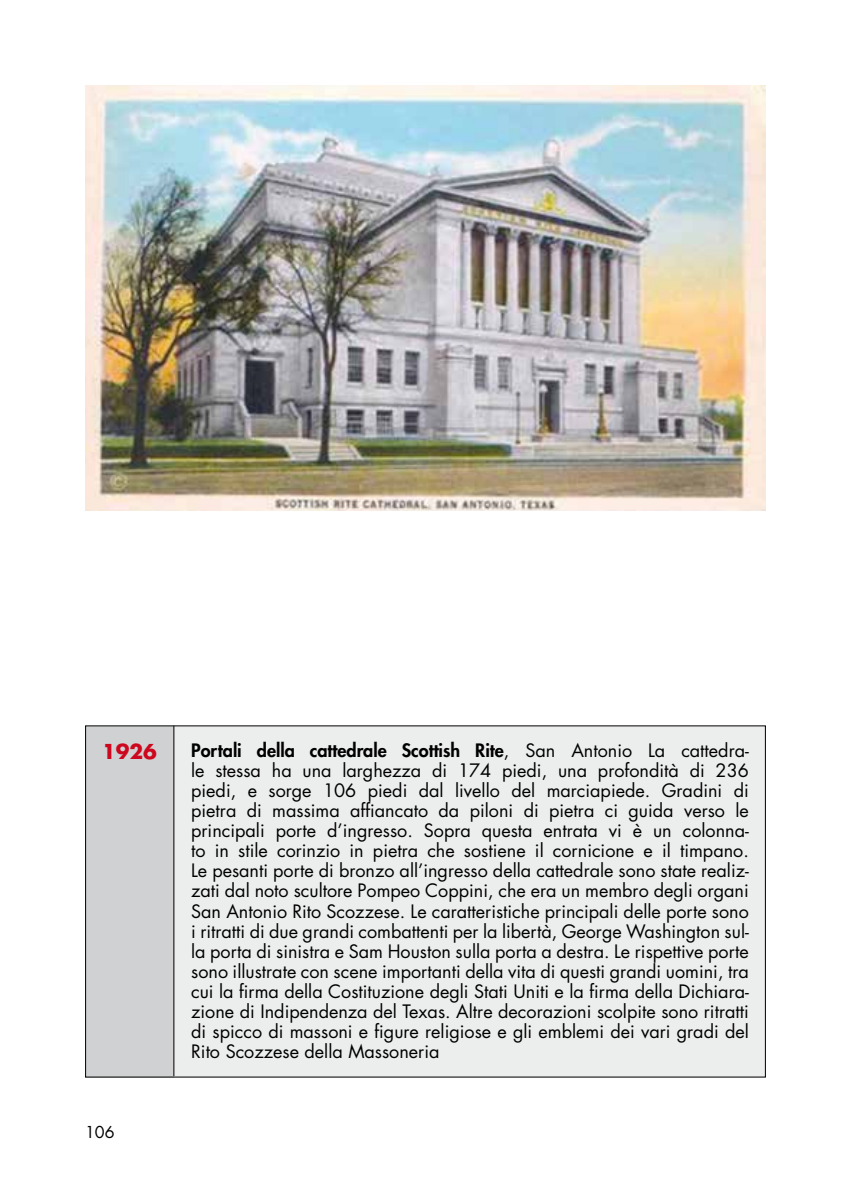
<style>
.page{position:relative;width:851px;height:1191px;background:#fff}
.page>*{position:absolute;margin:0;border:0;box-sizing:border-box;transform-origin:0 0}
.t1{font:700 20px "Futura";color:#cd071e}
.t2{font:18px/20px "Futura";color:#000;text-align:justify}
.t3{font:16px "Futura";color:#000}
.s1{font-weight:800}
</style>
<div class="page">
<img style="left:85px;top:85px;width:680px;height:426px">
<div style="left:174px;top:726px;width:591px;height:351px;background:#eceded"></div>
<div style="left:85px;top:726px;width:89px;height:351px;background:#d0d1d2"></div>
<hr style="left:173px;top:725px;width:1px;height:351px;background:#000">
<p class="t1" style="left:102px;top:738px;width:56px">1926</p>
<p class="t3" style="left:85px;top:1121px;width:31px">106</p>
<p class="t2" style="left:191px;top:740px;width:559px"><span class="s1">Portali della cattedrale Scottish Rite</span>, San Antonio La cattedra&shy;le stessa ha una larghezza di 174 piedi, una profondità di 236 piedi, e sorge 106 piedi dal livello del marciapiede. Gradini di pietra di massima affiancato da piloni di pietra ci guida verso le principali porte d’ingresso. Sopra questa entrata vi è un colonna&shy;to in stile corinzio in pietra che sostiene il cornicione e il timpano.<br>Le pesanti porte di bronzo all’ingresso della cattedrale sono state realiz&shy;zati dal noto scultore Pompeo Coppini, che era un membro degli organi San Antonio Rito Scozzese. Le caratteristiche principali delle porte sono i ritratti di due grandi combattenti per la libertà, George Washington sul&shy;la porta di sinistra e Sam Houston sulla porta a destra. Le rispettive porte sono illustrate con scene importanti della vita di questi grandi uomini, tra cui la firma della Costituzione degli Stati Uniti e la firma della Dichiara&shy;zione di Indipendenza del Texas. Altre decorazioni scolpite sono ritratti di spicco di massoni e figure religiose e gli emblemi dei vari gradi del Rito Scozzese della Massoneria</p>
</div>
